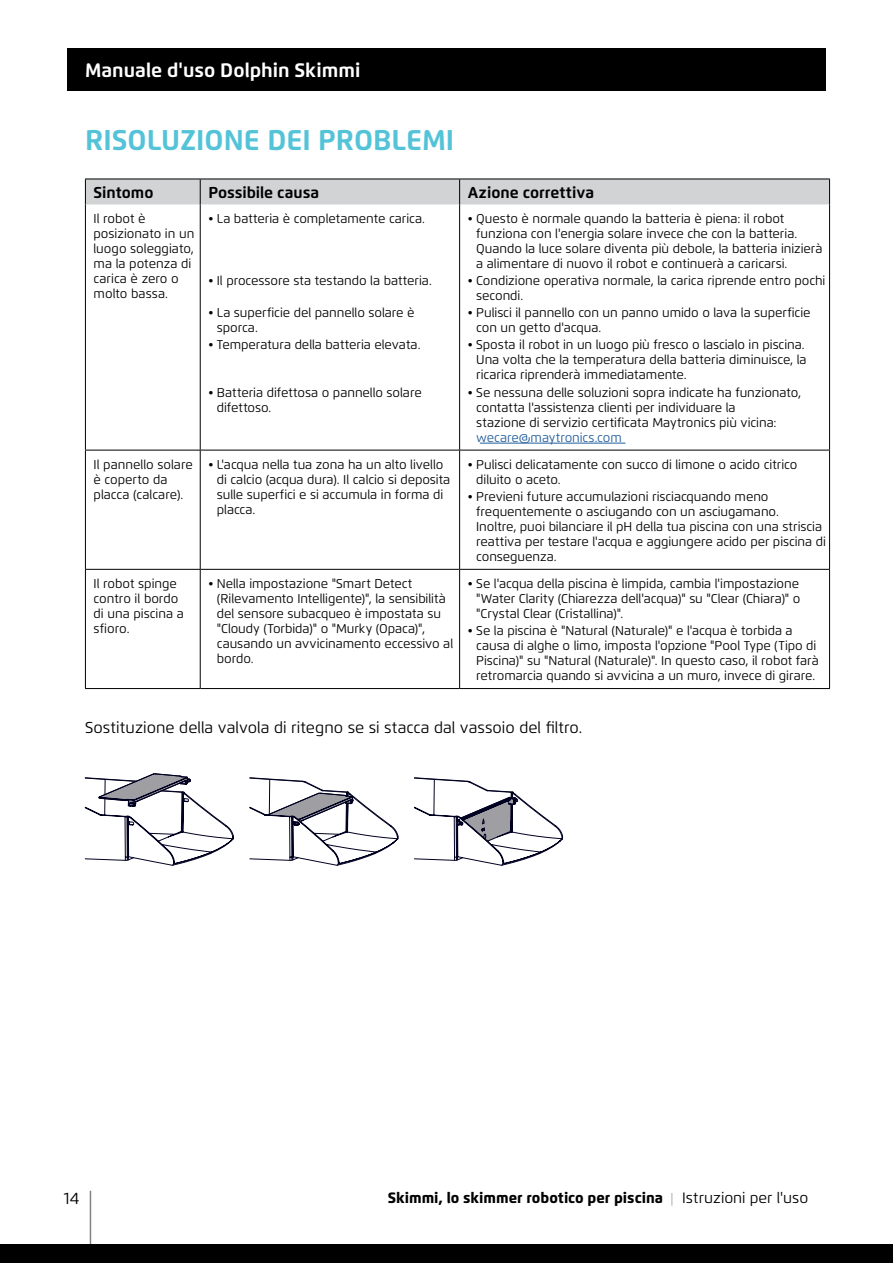
<style>
.page{position:relative;width:893px;height:1263px;background:#fff}
.page>*{position:absolute;margin:0;border:0;box-sizing:border-box;transform-origin:0 0}
.t1{font:700 28.5px "Flexo";color:#54c3d8}
.t2{font:700 19.5px "Flexo";color:#fff}
.t3{font:16.5px "Flexo";color:#000}
.t4{font:15.75px "Flexo";color:#000}
.t5{font:700 15.75px "Flexo";color:#000}
.t6{font:800 15px "Flexo";color:#000}
.t7{font:12.75px/15px "Flexo";letter-spacing:-.005em;color:#000}
.t8{font:12.75px "Flexo";letter-spacing:-.005em;color:#215e9e}
.s1{font-weight:300;font-size:13.5px;color:#939598}
.s2{font-weight:400}
</style>
<div class="page">
<hr style="left:90px;top:1191px;width:1px;height:72px;background:#808285">
<div style="left:0;top:1244px;width:893px;height:19px;background:#000"></div>
<div style="left:67px;top:48px;width:759px;height:43px;background:#000"></div>
<hr style="left:85px;top:204px;width:1px;height:246px;background:#000">
<hr style="left:200px;top:204px;width:1px;height:246px;background:#000">
<hr style="left:459px;top:204px;width:1px;height:246px;background:#000">
<hr style="left:829px;top:204px;width:1px;height:246px;background:#000">
<hr style="left:85px;top:450px;width:115px;height:1px;background:#000">
<hr style="left:85px;top:450px;width:1px;height:119px;background:#000">
<hr style="left:200px;top:450px;width:260px;height:1px;background:#000">
<hr style="left:200px;top:450px;width:1px;height:119px;background:#000">
<hr style="left:460px;top:450px;width:370px;height:1px;background:#000">
<hr style="left:459px;top:450px;width:1px;height:119px;background:#000">
<hr style="left:829px;top:450px;width:1px;height:119px;background:#000">
<hr style="left:85px;top:569px;width:115px;height:1px;background:#000">
<hr style="left:85px;top:570px;width:1px;height:118px;background:#000">
<hr style="left:200px;top:569px;width:260px;height:1px;background:#000">
<hr style="left:200px;top:570px;width:1px;height:118px;background:#000">
<hr style="left:460px;top:569px;width:370px;height:1px;background:#000">
<hr style="left:459px;top:570px;width:1px;height:118px;background:#000">
<hr style="left:829px;top:570px;width:1px;height:118px;background:#000">
<hr style="left:85px;top:688px;width:115px;height:1px;background:#000">
<hr style="left:200px;top:688px;width:260px;height:1px;background:#000">
<hr style="left:460px;top:688px;width:370px;height:1px;background:#000">
<div style="left:85px;top:179px;width:745px;height:25px;background:#d1d3d4"></div>
<hr style="left:480px;top:443px;width:145px;height:1px;background:#215e9e">
<svg style="left:85px;top:773px;width:479px;height:93px"></svg>
<h2 class="t2" style="left:85px;top:59px;width:277px">Manuale d'uso Dolphin Skimmi</h2>
<h1 class="t1" style="left:85px;top:123px;width:371px">RISOLUZIONE DEI PROBLEMI</h1>
<p class="t5" style="left:94px;top:183px;width:61px">Sintomo</p>
<p class="t5" style="left:208px;top:183px;width:112px">Possibile causa</p>
<p class="t5" style="left:468px;top:183px;width:128px">Azione correttiva</p>
<p class="t7" style="left:94px;top:211px;width:102px">Il robot è posizionato in un luogo soleggiato, ma la potenza di carica è zero o molto bassa.</p>
<p class="t7" style="left:208px;top:211px;width:218px">• La batteria è completamente carica.</p>
<p class="t7" style="left:476px;top:211px;width:348px;text-indent:-9px">• Questo è normale quando la batteria è piena: il robot funziona con l'energia solare invece che con la batteria.<br>Quando la luce solare diventa più debole, la batteria inizierà a alimentare di nuovo il robot e continuerà a caricarsi.</p>
<p class="t7" style="left:476px;top:273px;width:351px;text-indent:-9px">• Condizione operativa normale, la carica riprende entro pochi secondi.</p>
<p class="t7" style="left:476px;top:305px;width:336px;text-indent:-9px">• Pulisci il pannello con un panno umido o lava la superficie con un getto d'acqua.</p>
<p class="t7" style="left:476px;top:337px;width:332px;text-indent:-9px">• Sposta il robot in un luogo più fresco o lascialo in piscina.<br>Una volta che la temperatura della batteria diminuisce, la ricarica riprenderà immediatamente.</p>
<p class="t7" style="left:476px;top:385px;width:326px;text-indent:-9px">• Se nessuna delle soluzioni sopra indicate ha funzionato, contatta l'assistenza clienti per individuare la<br>stazione di servizio certificata Maytronics più vicina:</p>
<p class="t8" style="left:476px;top:429px;width:147px">wecare@maytronics.com</p>
<p class="t7" style="left:208px;top:273px;width:225px">• Il processore sta testando la batteria.</p>
<p class="t7" style="left:217px;top:305px;width:199px;text-indent:-9px">• La superficie del pannello solare è sporca.</p>
<p class="t7" style="left:208px;top:337px;width:214px">• Temperatura della batteria elevata.</p>
<p class="t7" style="left:217px;top:385px;width:206px;text-indent:-9px">• Batteria difettosa o pannello solare difettoso.</p>
<p class="t7" style="left:94px;top:457px;width:101px">Il pannello solare è coperto da placca (calcare).</p>
<p class="t7" style="left:217px;top:457px;width:235px;text-indent:-9px">• L'acqua nella tua zona ha un alto livello di calcio (acqua dura). Il calcio si deposita sulle superfici e si accumula in forma di placca.</p>
<p class="t7" style="left:476px;top:457px;width:323px;text-indent:-9px">• Pulisci delicatamente con succo di limone o acido citrico diluito o aceto.</p>
<p class="t7" style="left:476px;top:489px;width:351px;text-indent:-9px">• Previeni future accumulazioni risciacquando meno frequentemente o asciugando con un asciugamano.<br>Inoltre, puoi bilanciare il pH della tua piscina con una striscia reattiva per testare l'acqua e aggiungere acido per piscina di conseguenza.</p>
<p class="t7" style="left:94px;top:576px;width:92px">Il robot spinge contro il bordo di una piscina a sfioro.</p>
<p class="t7" style="left:217px;top:576px;width:238px;text-indent:-9px">• Nella impostazione "Smart Detect (Rilevamento Intelligente)", la sensibilità del sensore subacqueo è impostata su "Cloudy (Torbida)" o "Murky (Opaca)", causando un avvicinamento eccessivo al bordo.</p>
<p class="t7" style="left:476px;top:576px;width:326px;text-align:justify;text-indent:-9px">• Se l'acqua della piscina è limpida, cambia l'impostazione "Water Clarity (Chiarezza dell'acqua)" su "Clear (Chiara)" o "Crystal Clear (Cristallina)".</p>
<p class="t7" style="left:476px;top:623px;width:344px;text-indent:-9px">• Se la piscina è "Natural (Naturale)" e l'acqua è torbida a causa di alghe o limo, imposta l'opzione "Pool Type (Tipo di Piscina)" su "Natural (Naturale)". In questo caso, il robot farà retromarcia quando si avvicina a un muro, invece di girare.</p>
<p class="t4" style="left:85px;top:718px;width:499px">Sostituzione della valvola di ritegno se si stacca dal vassoio del filtro.</p>
<p class="t3" style="left:64px;top:1188px;width:17px">14</p>
<p class="t6" style="left:388px;top:1188px;width:422px">Skimmi, lo skimmer robotico per piscina <span class="s1">|</span> <span class="s2">Istruzioni per l'uso</span></p>
</div>
